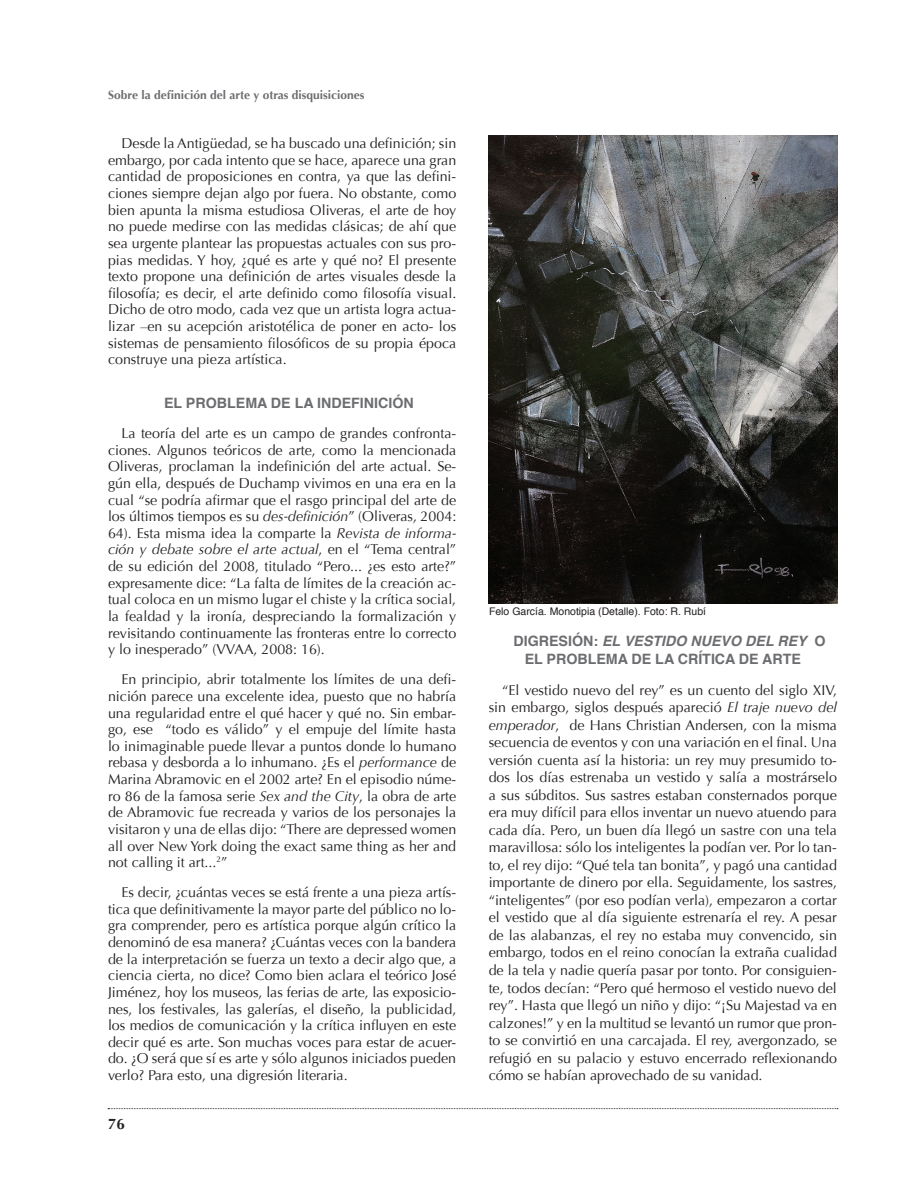
<style>
.page{position:relative;width:918px;height:1188px;background:#fff}
.page>*{position:absolute;margin:0;border:0;box-sizing:border-box;transform-origin:0 0}
.t1{font:700 15px "Optima";color:#231f20}
.t2{font:14.25px/16.6px "Optima";color:#231f20;text-align:justify}
.t3{font:700 14.25px/17.5px "Helvetica";color:#6c6d70}
.t4{font:700 12px "Optima";color:#6c6d70}
.t5{font:10.5px "Helvetica";color:#231f20}
.s1{font-style:italic}
</style>
<div class="page">
<svg style="left:108px;top:1108px;width:730px;height:1px"></svg>
<img style="left:489px;top:135px;width:348px;height:469px">
<p class="t4" style="left:108px;top:88px;width:258px">Sobre la definición del arte y otras disquisiciones</p>
<p class="t2" style="left:108px;top:135px;width:350px;text-indent:13px">Desde la Antigüedad, se ha buscado una definición; sin embargo, por cada intento que se hace, aparece una gran cantidad de proposiciones en contra, ya que las defini&shy;ciones siempre dejan algo por fuera. No obstante, como bien apunta la misma estudiosa Oliveras, el arte de hoy no puede medirse con las medidas clásicas; de ahí que sea urgente plantear las propuestas actuales con sus pro&shy;pias medidas. Y hoy, ¿qué es arte y qué no? El presente texto propone una definición de artes visuales desde la filosofía; es decir, el arte definido como filosofía visual.<br>Dicho de otro modo, cada vez que un artista logra actua&shy;lizar –en su acepción aristotélica de poner en acto- los sistemas de pensamiento filosóficos de su propia época construye una pieza artística.</p>
<p class="t3" style="left:164px;top:394px;width:251px">EL PROBLEMA DE LA INDEFINICIÓN</p>
<p class="t2" style="left:108px;top:425px;width:350px;text-indent:13px">La teoría del arte es un campo de grandes confronta&shy;ciones. Algunos teóricos de arte, como la mencionada Oliveras, proclaman la indefinición del arte actual. Se&shy;gún ella, después de Duchamp vivimos en una era en la cual “se podría afirmar que el rasgo principal del arte de los últimos tiempos es su <span class="s1">des-definición</span>” (Oliveras, 2004:<br>64). Esta misma idea la comparte la <span class="s1">Revista de informa&shy;ción y debate sobre el arte actual</span>, en el “Tema central” de su edición del 2008, titulado “Pero... ¿es esto arte?” expresamente dice: “La falta de límites de la creación ac&shy;tual coloca en un mismo lugar el chiste y la crítica social, la fealdad y la ironía, despreciando la formalización y revisitando continuamente las fronteras entre lo correcto y lo inesperado” (VVAA, 2008: 16).</p>
<p class="t2" style="left:108px;top:671px;width:350px;text-indent:13px">En principio, abrir totalmente los límites de una defi&shy;nición parece una excelente idea, puesto que no habría una regularidad entre el qué hacer y qué no. Sin embar&shy;go, ese “todo es válido” y el empuje del límite hasta lo inimaginable puede llevar a puntos donde lo humano rebasa y desborda a lo inhumano. ¿Es el <span class="s1">performance</span> de Marina Abramovic en el 2002 arte? En el episodio núme&shy;ro 86 de la famosa serie <span class="s1">Sex and the City</span>, la obra de arte de Abramovic fue recreada y varios de los personajes la visitaron y una de ellas dijo: “There are depressed women all over New York doing the exact same thing as her and not calling it art...<sup>2</sup>”</p>
<p class="t2" style="left:108px;top:884px;width:350px;text-indent:13px">Es decir, ¿cuántas veces se está frente a una pieza artís&shy;tica que definitivamente la mayor parte del público no lo&shy;gra comprender, pero es artística porque algún crítico la denominó de esa manera? ¿Cuántas veces con la bandera de la interpretación se fuerza un texto a decir algo que, a ciencia cierta, no dice? Como bien aclara el teórico José Jiménez, hoy los museos, las ferias de arte, las exposicio&shy;nes, los festivales, las galerías, el diseño, la publicidad, los medios de comunicación y la crítica influyen en este decir qué es arte. Son muchas voces para estar de acuer&shy;do. ¿O será que sí es arte y sólo algunos iniciados pueden verlo? Para esto, una digresión literaria.</p>
<p class="t1" style="left:108px;top:1115px;width:18px">76</p>
<p class="t5" style="left:489px;top:604px;width:219px">Felo García. Monotipia (Detalle). Foto: R. Rubí</p>
<p class="t3" style="left:525px;top:632px;width:303px;text-indent:-11px">DIGRESIÓN: <span class="s1">EL VESTIDO NUEVO DEL REY</span> O<br>EL PROBLEMA DE LA CRÍTICA DE ARTE</p>
<p class="t2" style="left:489px;top:681px;width:350px;line-height:17.5px;text-indent:13px">“El vestido nuevo del rey” es un cuento del siglo XIV, sin embargo, siglos después apareció <span class="s1">El traje nuevo del emperador</span>, de Hans Christian Andersen, con la misma secuencia de eventos y con una variación en el final. Una versión cuenta así la historia: un rey muy presumido to&shy;dos los días estrenaba un vestido y salía a mostrárselo a sus súbditos. Sus sastres estaban consternados porque era muy difícil para ellos inventar un nuevo atuendo para cada día. Pero, un buen día llegó un sastre con una tela maravillosa: sólo los inteligentes la podían ver. Por lo tan&shy;to, el rey dijo: “Qué tela tan bonita”, y pagó una cantidad importante de dinero por ella. Seguidamente, los sastres, “inteligentes” (por eso podían verla), empezaron a cortar el vestido que al día siguiente estrenaría el rey. A pesar de las alabanzas, el rey no estaba muy convencido, sin embargo, todos en el reino conocían la extraña cualidad de la tela y nadie quería pasar por tonto. Por consiguien&shy;te, todos decían: “Pero qué hermoso el vestido nuevo del rey”. Hasta que llegó un niño y dijo: “¡Su Majestad va en calzones!” y en la multitud se levantó un rumor que pron&shy;to se convirtió en una carcajada. El rey, avergonzado, se refugió en su palacio y estuvo encerrado reflexionando cómo se habían aprovechado de su vanidad.</p>
</div>
